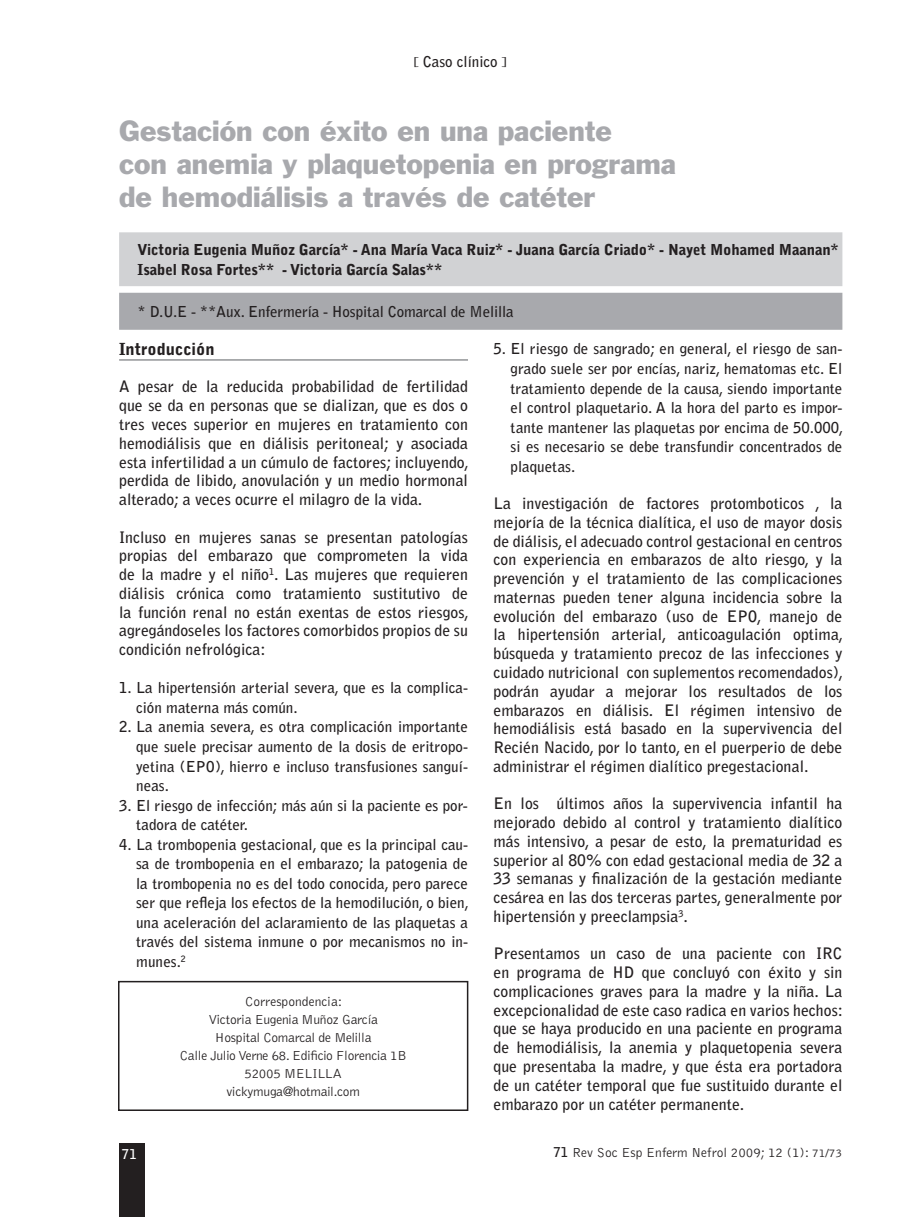
<style>
.page{position:relative;width:919px;height:1217px;background:#fff}
.page>*{position:absolute;margin:0;border:0;box-sizing:border-box;transform-origin:0 0}
.t1{font:27px/33px "Franklin Gothic";color:#a8a9ad}
.t2{font:900 16.5px "Bell Gothic";color:#231f20}
.t3{font:700 15.75px/18.8px "Bell Gothic";color:#231f20;text-align:justify}
.t4{font:700 15px/19.5px "Bell Gothic";color:#231f20;text-align:justify}
.t5{font:900 15px/19.5px "Bell Gothic";letter-spacing:-.01em;color:#231f20}
.t6{font:300 13.5px/18px "Bell Gothic";letter-spacing:-.02em;color:#231f20;text-align:center}
.t7{font:300 13.5px "Bell Gothic";color:#231f20}
.t8{font:700 13.5px "Bell Gothic";color:#fff}
.s1{font-size:13.5px}
.s2{font-weight:700}
.s3{font-size:12px}
</style>
<div class="page">
<div style="left:119px;top:1142px;width:26px;height:74px;background:#231f20"></div>
<hr style="left:119px;top:359px;width:349px;height:1px;background:#939598">
<div style="left:120px;top:233px;width:721px;height:52px;background:#d1d2d4"></div>
<div style="left:119px;top:232px;width:723px;height:54px;border:2px solid #d1d2d4"></div>
<div style="left:120px;top:293px;width:721px;height:36px;background:#a8a9ad"></div>
<div style="left:119px;top:293px;width:723px;height:37px;border:2px solid #a8a9ad"></div>
<svg style="left:118px;top:980px;width:350px;height:130px"></svg>
<p class="t4" style="left:413px;top:53px;width:94px"><span class="s1">[</span> Caso clínico <span class="s1">]</span></p>
<h1 class="t1" style="left:119px;top:117px;width:558px">Gestación con éxito en una paciente<br>con anemia y plaquetopenia en programa de hemodiálisis a través de catéter</h1>
<p class="t5" style="left:138px;top:241px;width:702px">Victoria Eugenia Muñoz García* - Ana María Vaca Ruiz* - Juana García Criado* - Nayet Mohamed Maanan*<br>Isabel Rosa Fortes** - Victoria García Salas**</p>
<p class="t4" style="left:138px;top:303px;width:377px">* D.U.E - **Aux. Enfermería - Hospital Comarcal de Melilla</p>
<p class="t2" style="left:119px;top:343px;width:97px">Introducción</p>
<p class="t3" style="left:119px;top:378px;width:351px">A pesar de la reducida probabilidad de fertilidad que se da en personas que se dializan, que es dos o tres veces superior en mujeres en tratamiento con hemodiálisis que en diálisis peritoneal; y asociada esta infertilidad a un cúmulo de factores; incluyendo, perdida de libido, anovulación y un medio hormonal alterado; a veces ocurre el milagro de la vida.</p>
<p class="t3" style="left:119px;top:528px;width:351px">Incluso en mujeres sanas se presentan patologías propias del embarazo que comprometen la vida de la madre y el niño<sup>1</sup>. Las mujeres que requieren diálisis crónica como tratamiento sustitutivo de la función renal no están exentas de estos riesgos, agregándoseles los factores comorbidos propios de su condición nefrológica:</p>
<p class="t4" style="left:136px;top:679px;width:333px;text-indent:-17px">1. La hipertensión arterial severa, que es la complica&shy;ción materna más común.</p>
<p class="t4" style="left:136px;top:718px;width:333px;text-indent:-17px">2. La anemia severa, es otra complicación importante que suele precisar aumento de la dosis de eritropo&shy;yetina (EPO), hierro e incluso transfusiones sanguí&shy;neas.</p>
<p class="t4" style="left:136px;top:796px;width:333px;text-indent:-17px">3. El riesgo de infección; más aún si la paciente es por&shy;tadora de catéter.</p>
<p class="t4" style="left:136px;top:835px;width:334px;text-indent:-17px">4. La trombopenia gestacional, que es la principal cau&shy;sa de trombopenia en el embarazo; la patogenia de la trombopenia no es del todo conocida, pero parece ser que refleja los efectos de la hemodilución, o bien, una aceleración del aclaramiento de las plaquetas a través del sistema inmune o por mecanismos no in&shy;munes.<sup>2</sup></p>
<p class="t6" style="left:180px;top:993px;width:228px">Correspondencia:<br>Victoria Eugenia Muñoz García<br>Hospital Comarcal de Melilla<br>Calle Julio Verne 68. Edificio Florencia 1B<br>52005 MELILLA vickymuga@hotmail.com</p>
<p class="t4" style="left:510px;top:340px;width:334px;text-indent:-17px">5. El riesgo de sangrado; en general, el riesgo de san&shy;grado suele ser por encías, nariz, hematomas etc. El tratamiento depende de la causa, siendo importante el control plaquetario. A la hora del parto es impor&shy;tante mantener las plaquetas por encima de 50.000, si es necesario se debe transfundir concentrados de plaquetas.</p>
<p class="t3" style="left:493px;top:495px;width:351px">La investigación de factores protomboticos , la mejoría de la técnica dialítica, el uso de mayor dosis de diálisis, el adecuado control gestacional en centros con experiencia en embarazos de alto riesgo, y la prevención y el tratamiento de las complicaciones maternas pueden tener alguna incidencia sobre la evolución del embarazo (uso de EPO, manejo de la hipertensión arterial, anticoagulación optima, búsqueda y tratamiento precoz de las infecciones y cuidado nutricional con suplementos recomendados), podrán ayudar a mejorar los resultados de los embarazos en diálisis. El régimen intensivo de hemodiálisis está basado en la supervivencia del Recién Nacido, por lo tanto, en el puerperio de debe administrar el régimen dialítico pregestacional.</p>
<p class="t3" style="left:493px;top:795px;width:350px">En los últimos años la supervivencia infantil ha mejorado debido al control y tratamiento dialítico más intensivo, a pesar de esto, la prematuridad es superior al 80% con edad gestacional media de 32 a 33 semanas y finalización de la gestación mediante cesárea en las dos terceras partes, generalmente por hipertensión y preeclampsia<sup>3</sup>.</p>
<p class="t3" style="left:493px;top:945px;width:351px">Presentamos un caso de una paciente con IRC en programa de HD que concluyó con éxito y sin complicaciones graves para la madre y la niña. La excepcionalidad de este caso radica en varios hechos: que se haya producido en una paciente en programa de hemodiálisis, la anemia y plaquetopenia severa que presentaba la madre, y que ésta era portadora de un catéter temporal que fue sustituido durante el embarazo por un catéter permanente.</p>
<p class="t8" style="left:122px;top:1148px;width:17px">71</p>
<p class="t7" style="left:553px;top:1146px;width:290px"><span class="s2">71</span> Rev Soc Esp Enferm Nefrol 2009; 12 (1): <span class="s3">71/73</span></p>
</div>
